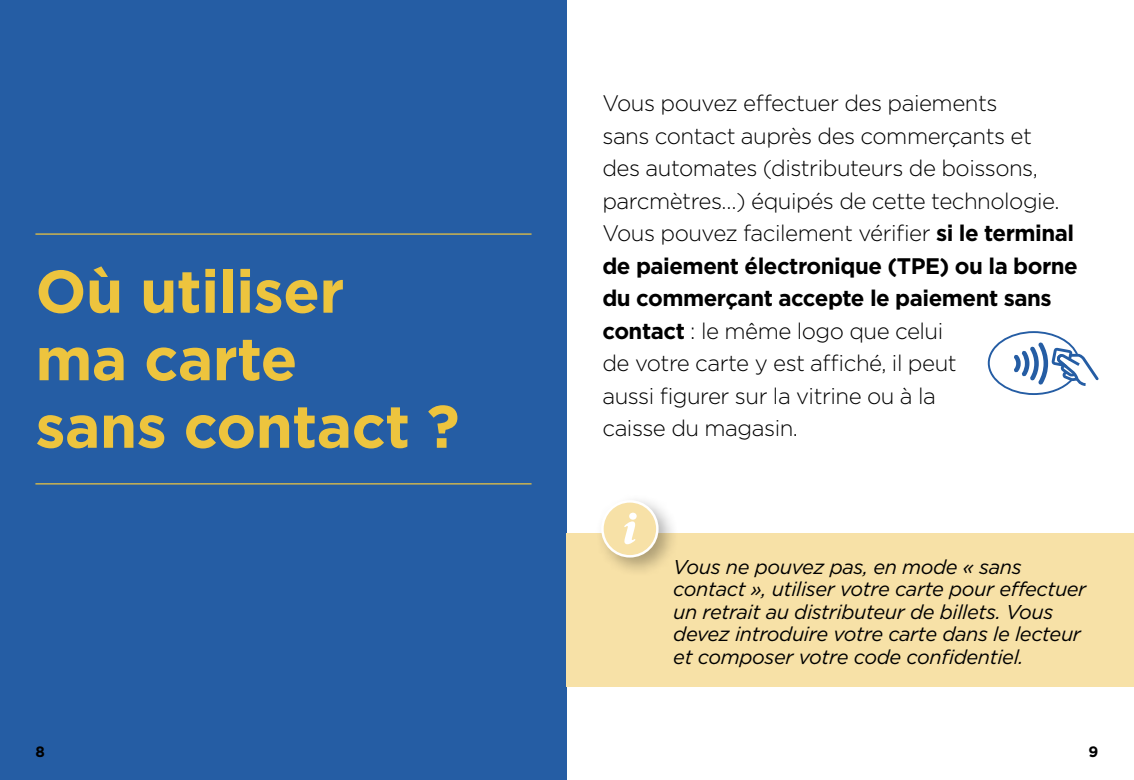
<style>
.page{position:relative;width:1134px;height:780px;background:#fff}
.page>*{position:absolute;margin:0;border:0;box-sizing:border-box;transform-origin:0 0}
.H1_-_chapitres{font:700 60px/67.5px "Gotham";letter-spacing:-.01em;color:#edc43e}
.Texte_puces{font:300 22.5px/32.5px "Gotham";letter-spacing:-.02em;color:#000}
.info_texte{font:italic 20px/22.5px "Gotham";letter-spacing:-.02em;color:#000}
.t1{font:700 15px "Gotham";color:#000}
.s1{font-weight:700}
</style>
<div class="page">
<div style="left:0;top:0;width:567px;height:780px;background:#255da4"></div>
<hr style="left:35px;top:233px;width:496px;height:2px;background:#edc43e">
<hr style="left:35px;top:483px;width:496px;height:1px;background:#edc43e">
<div style="left:567px;top:533px;width:567px;height:154px;background:#f7e1a7"></div>
<div style="left:595px;top:494px;width:85px;height:85px;background:#000;opacity:.3"></div>
<div style="left:602px;top:501px;width:55px;height:55px;background:#f7e1a7;border-radius:50%"></div>
<div style="left:601px;top:500px;width:58px;height:57px;border:2px solid #fff;border-radius:50%"></div>
<svg style="left:624px;top:512px;width:13px;height:32px"></svg>
<svg style="left:988px;top:331px;width:111px;height:64px"></svg>
<h1 class="H1_-_chapitres" style="left:35px;top:257px;width:426px">Où utiliser<br>ma carte<br>sans contact ?</h1>
<p class="Texte_puces" style="left:602px;top:86px;width:477px">Vous pouvez effectuer des paiements<br>sans contact auprès des commerçants et<br>des automates (distributeurs de boissons, parcmètres…) équipés de cette technologie.<br>Vous pouvez facilement vérifier <span class="s1">si le terminal de paiement électronique (TPE) ou la borne du commerçant accepte le paiement sans contact</span> : le même logo que celui<br>de votre carte y est affiché, il peut<br>aussi figurer sur la vitrine ou à la<br>caisse du magasin.</p>
<p class="info_texte" style="left:673px;top:554px;width:414px">Vous ne pouvez pas, en mode « sans contact », utiliser votre carte pour effectuer un retrait au distributeur de billets. Vous devez introduire votre carte dans le lecteur et composer votre code confidentiel.</p>
<p class="t1" style="left:35px;top:741px;width:11px">8</p>
<p class="t1" style="left:1089px;top:741px;width:11px">9</p>
</div>
